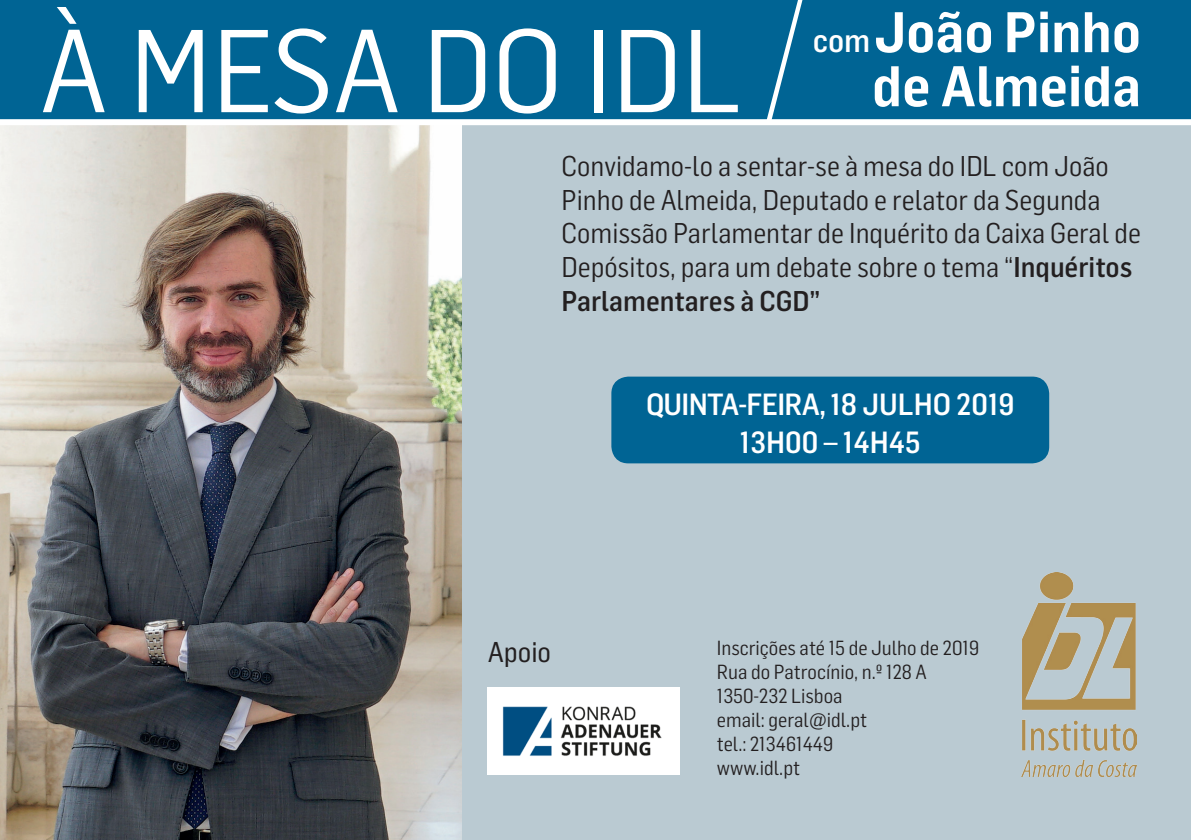
<style>
.page{position:relative;width:1191px;height:840px;background:#fff}
.page>*{position:absolute;margin:0;border:0;box-sizing:border-box;transform-origin:0 0}
.t1{font:115.2px "Flama Semicondensed";color:#fff;scale:1.04 1}
.t2{font:600 56px/54px "Flama Semicondensed";color:#fff;text-align:right}
.t3{font:500 30px/38px "Flama Semicondensed";color:#fff;text-align:center}
.t4{font:28px/33.6px "Flama Semicondensed";color:#231f20}
.t5{font:28px "Flama Semicondensed Basic";color:#231f20}
.t6{font:20px/24px "Flama Semicondensed";color:#231f20}
.s1{font-weight:500;font-size:32px}
.s2{font-weight:500}
</style>
<div class="page">
<div style="left:0;top:36px;width:1191px;height:803px;background:#bacad2"></div>
<img style="left:0;top:125px;width:461px;height:714px">
<img style="left:1022px;top:572px;width:114px;height:203px">
<div style="left:0;top:0;width:1191px;height:122px;background:#006494"></div>
<div style="left:0;top:119px;width:1191px;height:6px;background:#fff"></div>
<div style="left:611px;top:376px;width:438px;height:87px;background:#006494;border-radius:17px"></div>
<svg style="left:766px;top:0;width:36px;height:120px"></svg>
<img style="left:488px;top:687px;width:191px;height:87px">
<h1 class="t1" style="left:40px;top:-3px;width:677px">À MESA DO IDL</h1>
<h2 class="t2" style="left:812px;top:3px;width:330px"><span class="s1">com</span>João Pinho de Almeida</h2>
<p class="t4" style="left:561px;top:148px;width:581px">Convidamo-lo a sentar-se à mesa do IDL com João Pinho de Almeida, Deputado e relator da Segunda Comissão Parlamentar de Inquérito da Caixa Geral de Depósitos, para um debate sobre o tema “<span class="s2">Inquéritos Parlamentares à CGD”</span></p>
<p class="t5" style="left:488px;top:634px;width:65px">Apoio</p>
<p class="t3" style="left:646px;top:384px;width:370px">QUINTA-FEIRA, 18 JULHO 2019<br>13H00 – 14H45</p>
<p class="t6" style="left:717px;top:634px;width:264px">Inscrições até 15 de Julho de 2019<br>Rua do Patrocínio, n.º 128 A<br>1350-232 Lisboa<br>email: geral@idl.pt<br>tel.: 213461449<br>www.idl.pt</p>
</div>
